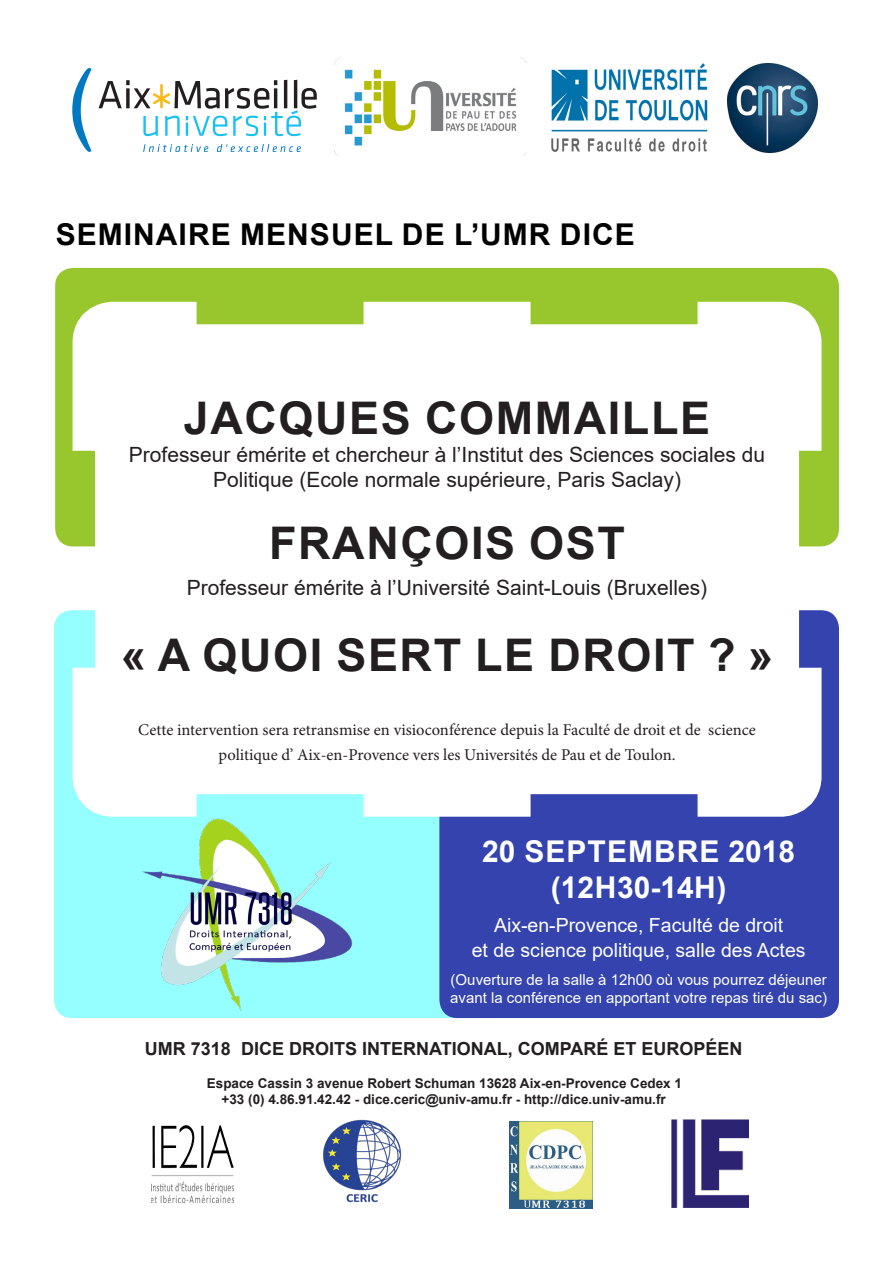
<style>
.page{position:relative;width:893px;height:1263px;background:#fff}
.page>*{position:absolute;margin:0;border:0;box-sizing:border-box;transform-origin:0 0}
.t1{font:700 45px "Arial";letter-spacing:.035em;color:#231f20}
.t2{font:700 30px "Arial";letter-spacing:.035em;color:#000}
.t3{font:700 30px "Arial";letter-spacing:.02em;color:#fff}
.t4{font:21px/25.2px "Arial";color:#231f20;text-align:center}
.t5{font:19.5px "Arial";color:#fff}
.t6{font:700 18px "Arial";color:#231f20}
.t7{font:16.5px/25.2px "Minion Pro";color:#231f20;text-align:center}
.t8{font:15px/18px "Arial";color:#fff}
.t9{font:700 13.5px "Arial";color:#231f20}
</style>
<div class="page">
<img style="left:728px;top:64px;width:89px;height:89px">
<img style="left:334px;top:58px;width:193px;height:98px">
<img style="left:551px;top:63px;width:157px;height:89px">
<div style="left:54px;top:610px;width:456px;height:408px;background:#95ffff;border-radius:18px"></div>
<div style="left:55px;top:268px;width:784px;height:278px;background:#98c72d;border-radius:18px"></div>
<div style="left:439px;top:610px;width:400px;height:408px;background:#3443ad;border-radius:18px"></div>
<svg style="left:99px;top:80px;width:218px;height:56px"></svg>
<svg style="left:72px;top:68px;width:19px;height:84px"></svg>
<svg style="left:143px;top:144px;width:65px;height:8px"></svg>
<svg style="left:217px;top:144px;width:84px;height:8px"></svg>
<img style="left:151px;top:1125px;width:83px;height:78px">
<img style="left:672px;top:1119px;width:76px;height:88px">
<img style="left:510px;top:1121px;width:82px;height:88px">
<img style="left:323px;top:1119px;width:79px;height:84px">
<img style="left:142px;top:839px;width:211px;height:172px">
<svg style="left:54px;top:279px;width:785px;height:560px"></svg>
<p class="t2" style="left:56px;top:213px;width:581px">SEMINAIRE MENSUEL DE L’UMR DICE</p>
<p class="t1" style="left:184px;top:386px;width:528px">JACQUES COMMAILLE</p>
<p class="t4" style="left:129px;top:442px;width:638px">Professeur émérite et chercheur à l’Institut des Sciences sociales du<br>Politique (Ecole normale supérieure, Paris Saclay)</p>
<p class="t1" style="left:269px;top:511px;width:357px">FRANÇOIS OST</p>
<p class="t4" style="left:187px;top:575px;width:522px">Professeur émérite à l’Université Saint-Louis (Bruxelles)</p>
<p class="t1" style="left:121px;top:624px;width:653px">« A QUOI SERT LE DROIT ? »</p>
<p class="t7" style="left:138px;top:717px;width:619px">Cette intervention sera retransmise en visioconférence depuis la Faculté de droit et de science politique d’ Aix-en-Provence vers les Universités de Pau et de Toulon.</p>
<p class="t3" style="left:482px;top:830px;width:314px">20 SEPTEMBRE 2018</p>
<p class="t3" style="left:551px;top:866px;width:177px">(12H30-14H)</p>
<p class="t5" style="left:494px;top:911px;width:291px">Aix-en-Provence, Faculté de droit</p>
<p class="t5" style="left:472px;top:937px;width:335px">et de science politique, salle des Actes</p>
<p class="t8" style="left:450px;top:971px;width:378px">(Ouverture de la salle à 12h00 où vous pourrez déjeuner avant la conférence en apportant votre repas tiré du sac)</p>
<p class="t6" style="left:145px;top:1036px;width:599px">UMR 7318 DICE DROITS INTERNATIONAL, COMPARÉ ET EUROPÉEN</p>
<p class="t9" style="left:207px;top:1073px;width:477px">Espace Cassin 3 avenue Robert Schuman 13628 Aix-en-Provence Cedex 1</p>
<p class="t9" style="left:222px;top:1090px;width:446px">+33 (0) 4.86.91.42.42 - dice.ceric@univ-amu.fr - http://dice.univ-amu.fr</p>
</div>
